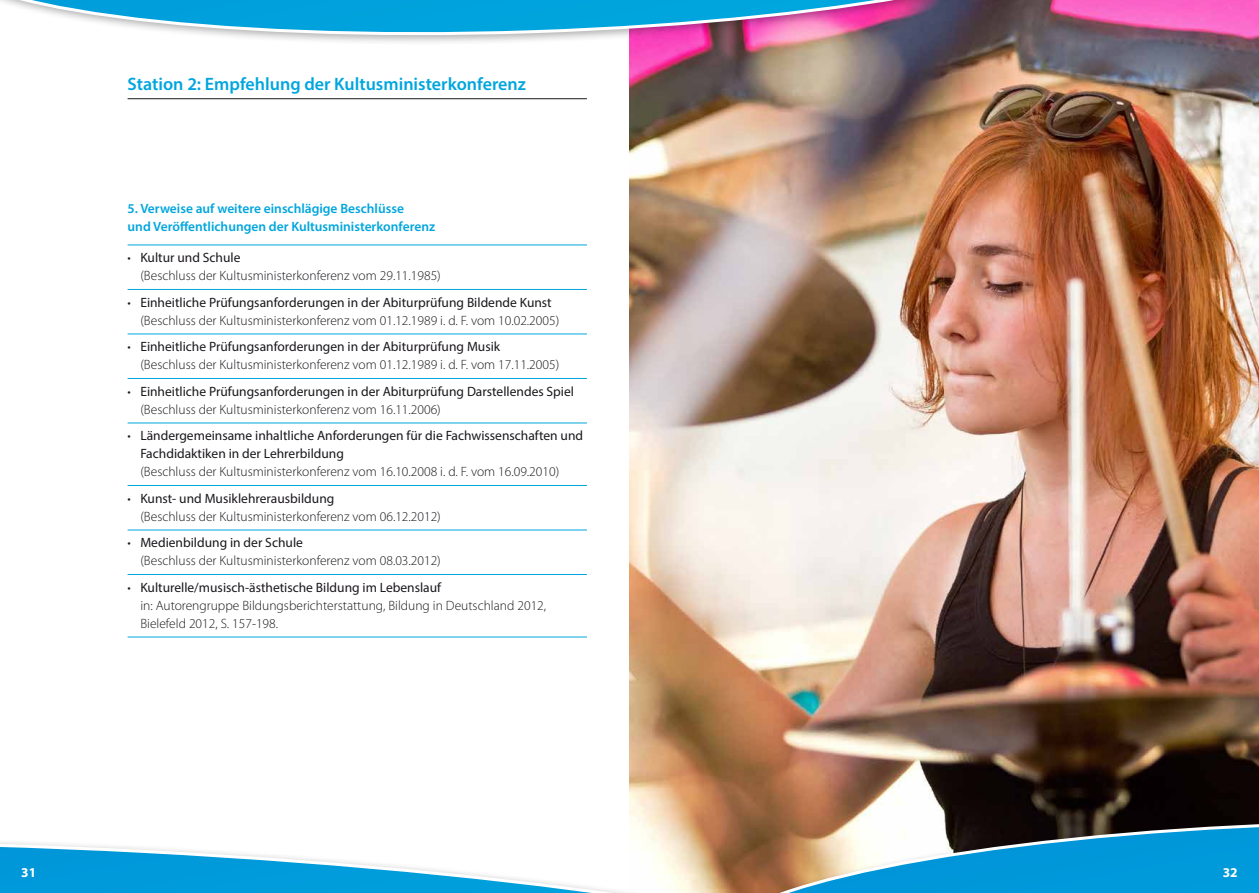
<style>
.page{position:relative;width:1259px;height:893px;background:#fff}
.page>*{position:absolute;margin:0;border:0;box-sizing:border-box;transform-origin:0 0}
.t1{font:600 18px "Myriad Pro";color:#00a6de}
.t2{font:300 13.5px/18px "Myriad Pro";color:#1a171c}
.t3{font:13.5px/18px "Myriad Pro";color:#1a171c}
.t4{font:600 13.5px/18px "Myriad Pro";color:#00a6de}
.t5{font:700 13.5px "Myriad Pro";color:#fff}
.s1{font-weight:400}
.s2{font-weight:300}
</style>
<div class="page">
<hr style="left:128px;top:98px;width:459px;height:1px;background:#1a171c">
<hr style="left:128px;top:245px;width:459px;height:1px;background:#00a6de">
<hr style="left:128px;top:289px;width:459px;height:1px;background:#00a6de">
<hr style="left:128px;top:334px;width:459px;height:1px;background:#00a6de">
<hr style="left:128px;top:378px;width:459px;height:1px;background:#00a6de">
<hr style="left:128px;top:423px;width:459px;height:1px;background:#00a6de">
<hr style="left:128px;top:485px;width:459px;height:1px;background:#00a6de">
<hr style="left:128px;top:530px;width:459px;height:1px;background:#00a6de">
<hr style="left:128px;top:574px;width:459px;height:1px;background:#00a6de">
<hr style="left:128px;top:637px;width:459px;height:1px;background:#00a6de">
<img style="left:629px;top:0;width:630px;height:829px">
<div style="left:0;top:0;width:1130px;height:46px;background:#1a171c;opacity:.35"></div>
<svg style="left:0;top:0;width:1122px;height:42px"></svg>
<svg style="left:708px;top:810px;width:551px;height:83px;background:#317e9d"></svg>
<svg style="left:0;top:829px;width:907px;height:64px"></svg>
<h1 class="t1" style="left:128px;top:73px;width:400px">Station 2: Empfehlung der Kultusministerkonferenz</h1>
<p class="t4" style="left:128px;top:199px;width:309px">5. Verweise auf weitere einschlägige Beschlüsse<br>und Veröffentlichungen der Kultusministerkonferenz</p>
<p class="t2" style="left:140px;top:248px;width:302px;text-indent:-13px">• <span class="s1">Kultur und Schule<br></span>(Beschluss der Kultusministerkonferenz vom 29.11.1985)</p>
<p class="t2" style="left:140px;top:293px;width:420px;text-indent:-13px">• <span class="s1">Einheitliche Prüfungsanforderungen in der Abiturprüfung Bildende Kunst </span>(Beschluss der Kultusministerkonferenz vom 01.12.1989 i. d. F. vom 10.02.2005)</p>
<p class="t2" style="left:140px;top:337px;width:420px;text-indent:-13px">• <span class="s1">Einheitliche Prüfungsanforderungen in der Abiturprüfung Musik<br></span>(Beschluss der Kultusministerkonferenz vom 01.12.1989 i. d. F. vom 17.11.2005)</p>
<p class="t3" style="left:140px;top:382px;width:435px;text-indent:-13px"><span class="s2">•</span> Einheitliche Prüfungsanforderungen in der Abiturprüfung Darstellendes Spiel <span class="s2">(Beschluss der Kultusministerkonferenz vom 16.11.2006)</span></p>
<p class="t3" style="left:140px;top:426px;width:444px;text-indent:-13px"><span class="s2">•</span> Ländergemeinsame inhaltliche Anforderungen für die Fachwissenschaften und<br>Fachdidaktiken in der Lehrerbildung</p>
<p class="t2" style="left:140px;top:462px;width:420px">(Beschluss der Kultusministerkonferenz vom 16.10.2008 i. d. F. vom 16.09.2010)</p>
<p class="t2" style="left:140px;top:489px;width:302px;text-indent:-13px">• <span class="s1">Kunst- und Musiklehrerausbildung<br></span>(Beschluss der Kultusministerkonferenz vom 06.12.2012)</p>
<p class="t2" style="left:140px;top:533px;width:302px;text-indent:-13px">• <span class="s1">Medienbildung in der Schule<br></span>(Beschluss der Kultusministerkonferenz vom 08.03.2012)</p>
<p class="t2" style="left:140px;top:578px;width:407px;text-indent:-13px">• <span class="s1">Kulturelle/musisch-ästhetische Bildung im Lebenslauf<br></span>in: Autorengruppe Bildungsberichterstattung, Bildung in Deutschland 2012,<br>Bielefeld 2012, S. 157-198.</p>
<p class="t5" style="left:21px;top:864px;width:16px">31</p>
<p class="t5" style="left:1222px;top:864px;width:16px">32</p>
</div>
